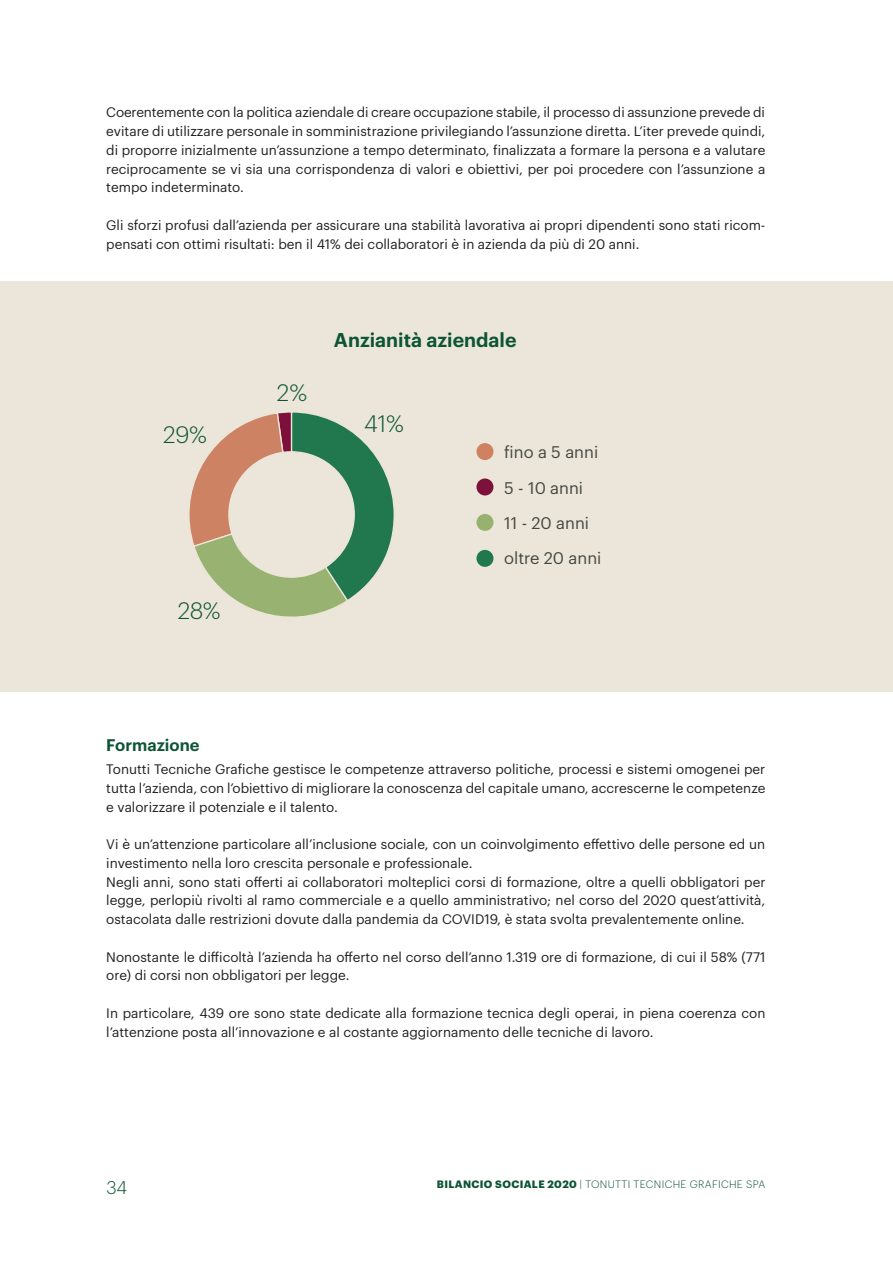
<style>
.page{position:relative;width:893px;height:1263px;background:#fff}
.page>*{position:absolute;margin:0;border:0;box-sizing:border-box;transform-origin:0 0}
.Titolo{font:300 23.25px "Graphik";color:#0d5435}
.Titolo_grafici{font:600 19.5px "Graphik";color:#0d5435}
.t1{font:300 18px "Graphik";color:#0d5435}
.Titoletto_nel_testo{font:16.5px "Graphik";color:#464742}
.Titoletto_nel_testo-2{font:600 16.5px "Graphik";color:#0d5435}
.Paragrafo{font:13.5px/18.8px "Graphik";color:#231f20}
.t2{font:300 10.5px "Graphik";letter-spacing:.035em;color:#0d5435}
.s1{font-weight:700}
</style>
<div class="page">
<div style="left:0;top:281px;width:893px;height:411px;background:#ebe6d9"></div>
<svg style="left:189px;top:412px;width:205px;height:205px"></svg>
<div style="left:476px;top:443px;width:17px;height:17px;background:#ce8262;border-radius:50%"></div>
<div style="left:476px;top:478px;width:17px;height:17px;background:#7c123b;border-radius:50%"></div>
<div style="left:476px;top:514px;width:17px;height:17px;background:#97b270;border-radius:50%"></div>
<div style="left:476px;top:550px;width:17px;height:17px;background:#20794e;border-radius:50%"></div>
<p class="Paragrafo" style="left:106px;top:102px;width:661px;text-align:justify">Coerentemente con la politica aziendale di creare occupazione stabile, il processo di assunzione prevede di evitare di utilizzare personale in somministrazione privilegiando l’assunzione diretta. L’iter prevede quindi, di proporre inizialmente un’assunzione a tempo determinato, finalizzata a formare la persona e a valutare reciprocamente se vi sia una corrispondenza di valori e obiettivi, per poi procedere con l’assunzione a tempo indeterminato.</p>
<p class="Paragrafo" style="left:106px;top:214px;width:661px">Gli sforzi profusi dall’azienda per assicurare una stabilità lavorativa ai propri dipendenti sono stati ricom&shy;pensati con ottimi risultati: ben il 41% dei collaboratori è in azienda da più di 20 anni.</p>
<p class="Titolo" style="left:163px;top:418px;width:45px">29%</p>
<p class="Titolo" style="left:178px;top:594px;width:44px">28%</p>
<p class="Titolo" style="left:277px;top:375px;width:32px">2%</p>
<p class="Titolo_grafici" style="left:334px;top:325px;width:184px">Anzianità aziendale</p>
<p class="Titolo" style="left:364px;top:406px;width:41px">41%</p>
<p class="Titoletto_nel_testo" style="left:504px;top:440px;width:96px">fino a 5 anni</p>
<p class="Titoletto_nel_testo" style="left:504px;top:475px;width:80px">5 - 10 anni</p>
<p class="Titoletto_nel_testo" style="left:504px;top:510px;width:86px">11 - 20 anni</p>
<p class="Titoletto_nel_testo" style="left:504px;top:546px;width:99px">oltre 20 anni</p>
<p class="Titoletto_nel_testo-2" style="left:106px;top:732px;width:95px">Formazione</p>
<p class="Paragrafo" style="left:106px;top:759px;width:661px;text-align:justify">Tonutti Tecniche Grafiche gestisce le competenze attraverso politiche, processi e sistemi omogenei per tutta l’azienda, con l’obiettivo di migliorare la conoscenza del capitale umano, accrescerne le competenze e valorizzare il potenziale e il talento.</p>
<p class="Paragrafo" style="left:106px;top:834px;width:661px">Vi è un’attenzione particolare all’inclusione sociale, con un coinvolgimento effettivo delle persone ed un investimento nella loro crescita personale e professionale.</p>
<p class="Paragrafo" style="left:106px;top:871px;width:661px;text-align:justify">Negli anni, sono stati offerti ai collaboratori molteplici corsi di formazione, oltre a quelli obbligatori per legge, perlopiù rivolti al ramo commerciale e a quello amministrativo; nel corso del 2020 quest’attività, ostacolata dalle restrizioni dovute dalla pandemia da COVID19, è stata svolta prevalentemente online.</p>
<p class="Paragrafo" style="left:106px;top:946px;width:661px">Nonostante le difficoltà l’azienda ha offerto nel corso dell’anno 1.319 ore di formazione, di cui il 58% (771 ore) di corsi non obbligatori per legge.</p>
<p class="Paragrafo" style="left:106px;top:1002px;width:661px">In particolare, 439 ore sono state dedicate alla formazione tecnica degli operai, in piena coerenza con l’attenzione posta all’innovazione e al costante aggiornamento delle tecniche di lavoro.</p>
<h3 class="t1" style="left:106px;top:1174px;width:22px">34</h3>
<p class="t2" style="left:437px;top:1177px;width:330px"><span class="s1">BILANCIO SOCIALE 2020</span> | TONUTTI TECNICHE GRAFICHE SPA</p>
</div>
